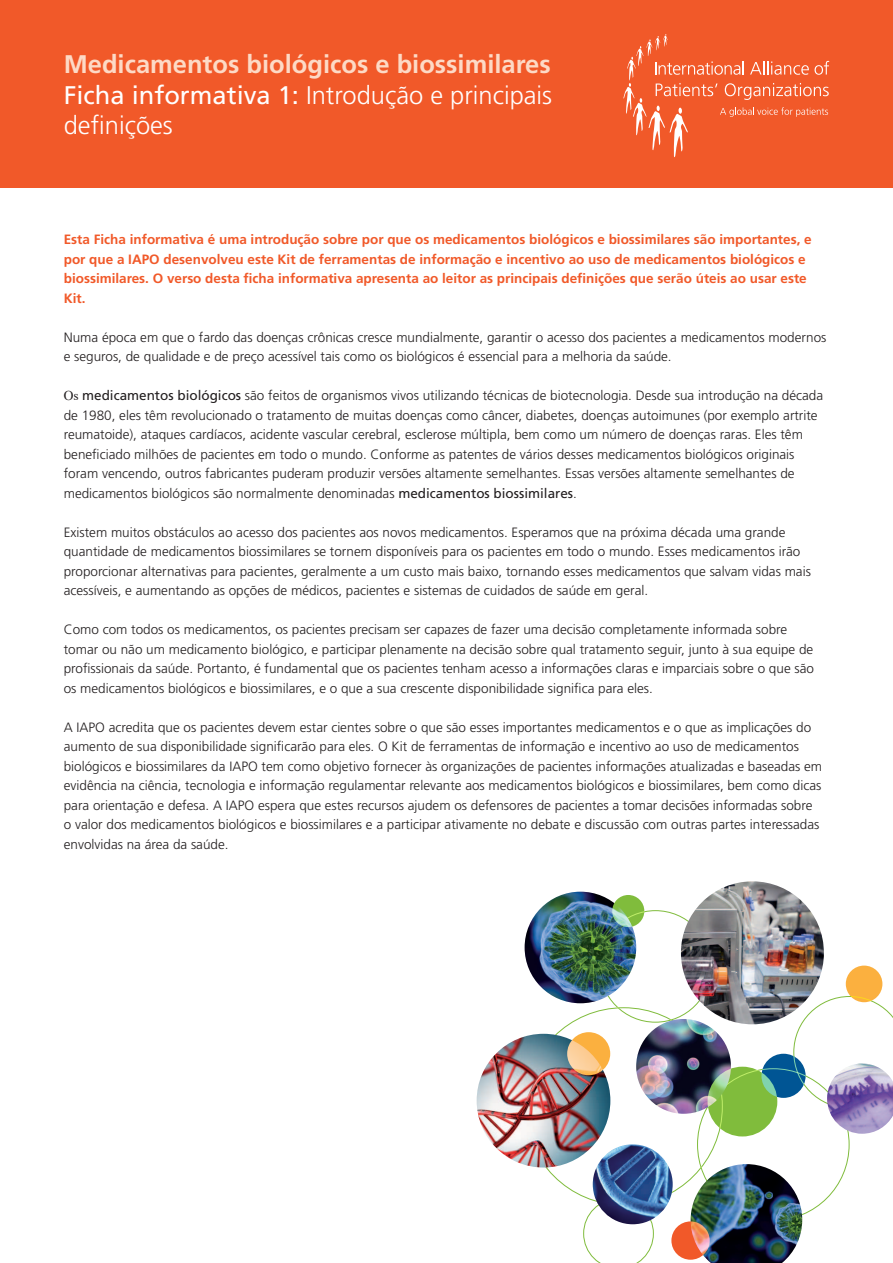
<style>
.page{position:relative;width:893px;height:1263px;background:#fff}
.page>*{position:absolute;margin:0;border:0;box-sizing:border-box;transform-origin:0 0}
.t1{font:700 25.5px/30.6px "Frutiger";color:#fddac6;text-align:justify}
.t2{font:300 13.5px/19.5px "Frutiger";color:#231f20}
.t3{font:700 13.5px/19.5px "Frutiger";color:#f15929}
.s1{font-weight:400;color:#fff}
.s2{font-weight:300;color:#fff}
.s3{font-family:"Times";font-weight:400}
.s4{font-weight:400}
</style>
<div class="page">
<div style="left:0;top:0;width:893px;height:187px;background:#f15929"></div>
<svg style="left:623px;top:34px;width:206px;height:123px"></svg>
<svg style="left:793px;top:996px;width:100px;height:108px"></svg>
<svg style="left:583px;top:1198px;width:71px;height:65px"></svg>
<img style="left:827px;top:1063px;width:66px;height:71px">
<img style="left:525px;top:892px;width:111px;height:111px;border-radius:56px">
<img style="left:636px;top:1019px;width:95px;height:95px;border-radius:47px">
<svg style="left:707px;top:1067px;width:70px;height:69px;background:#85bf47"></svg>
<img style="left:681px;top:881px;width:143px;height:143px;border-radius:71px">
<img style="left:477px;top:1034px;width:133px;height:133px;border-radius:67px">
<svg style="left:761px;top:1054px;width:45px;height:44px;background:#186b98"></svg>
<svg style="left:567px;top:1032px;width:43px;height:43px"></svg>
<svg style="left:612px;top:895px;width:32px;height:32px"></svg>
<img style="left:691px;top:1164px;width:111px;height:99px">
<svg style="left:671px;top:1221px;width:39px;height:39px"></svg>
<img style="left:593px;top:1144px;width:80px;height:80px;border-radius:40px">
<div style="left:846px;top:965px;width:36px;height:37px;background:#fbb03f;border-radius:50%"></div>
<h1 class="t1" style="left:64px;top:49px;width:490px">Medicamentos biológicos e biossimilares <span class="s1">Ficha informativa 1:</span> <span class="s2">Introdução e principais definições</span></h1>
<p class="t3" style="left:64px;top:230px;width:749px">Esta Ficha informativa é uma introdução sobre por que os medicamentos biológicos e biossimilares são importantes, e por que a IAPO desenvolveu este Kit de ferramentas de informação e incentivo ao uso de medicamentos biológicos e biossimilares. O verso desta ficha informativa apresenta ao leitor as principais definições que serão úteis ao usar este Kit.</p>
<p class="t2" style="left:64px;top:327px;width:764px">Numa época em que o fardo das doenças crônicas cresce mundialmente, garantir o acesso dos pacientes a medicamentos modernos e seguros, de qualidade e de preço acessível tais como os biológicos é essencial para a melhoria da saúde.</p>
<p class="t2" style="left:64px;top:386px;width:761px"><span class="s3">Os</span> <span class="s4">medicamentos biológicos</span> são feitos de organismos vivos utilizando técnicas de biotecnologia. Desde sua introdução na década de 1980, eles têm revolucionado o tratamento de muitas doenças como câncer, diabetes, doenças autoimunes (por exemplo artrite reumatoide), ataques cardíacos, acidente vascular cerebral, esclerose múltipla, bem como um número de doenças raras. Eles têm beneficiado milhões de pacientes em todo o mundo. Conforme as patentes de vários desses medicamentos biológicos originais foram vencendo, outros fabricantes puderam produzir versões altamente semelhantes. Essas versões altamente semelhantes de medicamentos biológicos são normalmente denominadas <span class="s4">medicamentos biossimilares</span>.</p>
<p class="t2" style="left:64px;top:522px;width:749px">Existem muitos obstáculos ao acesso dos pacientes aos novos medicamentos. Esperamos que na próxima década uma grande quantidade de medicamentos biossimilares se tornem disponíveis para os pacientes em todo o mundo. Esses medicamentos irão proporcionar alternativas para pacientes, geralmente a um custo mais baixo, tornando esses medicamentos que salvam vidas mais acessíveis, e aumentando as opções de médicos, pacientes e sistemas de cuidados de saúde em geral.</p>
<p class="t2" style="left:64px;top:620px;width:752px">Como com todos os medicamentos, os pacientes precisam ser capazes de fazer uma decisão completamente informada sobre tomar ou não um medicamento biológico, e participar plenamente na decisão sobre qual tratamento seguir, junto à sua equipe de profissionais da saúde. Portanto, é fundamental que os pacientes tenham acesso a informações claras e imparciais sobre o que são os medicamentos biológicos e biossimilares, e o que a sua crescente disponibilidade significa para eles.</p>
<p class="t2" style="left:64px;top:717px;width:760px">A IAPO acredita que os pacientes devem estar cientes sobre o que são esses importantes medicamentos e o que as implicações do aumento de sua disponibilidade significarão para eles. O Kit de ferramentas de informação e incentivo ao uso de medicamentos biológicos e biossimilares da IAPO tem como objetivo fornecer às organizações de pacientes informações atualizadas e baseadas em evidência na ciência, tecnologia e informação regulamentar relevante aos medicamentos biológicos e biossimilares, bem como dicas para orientação e defesa. A IAPO espera que estes recursos ajudem os defensores de pacientes a tomar decisões informadas sobre o valor dos medicamentos biológicos e biossimilares e a participar ativamente no debate e discussão com outras partes interessadas envolvidas na área da saúde.</p>
</div>
